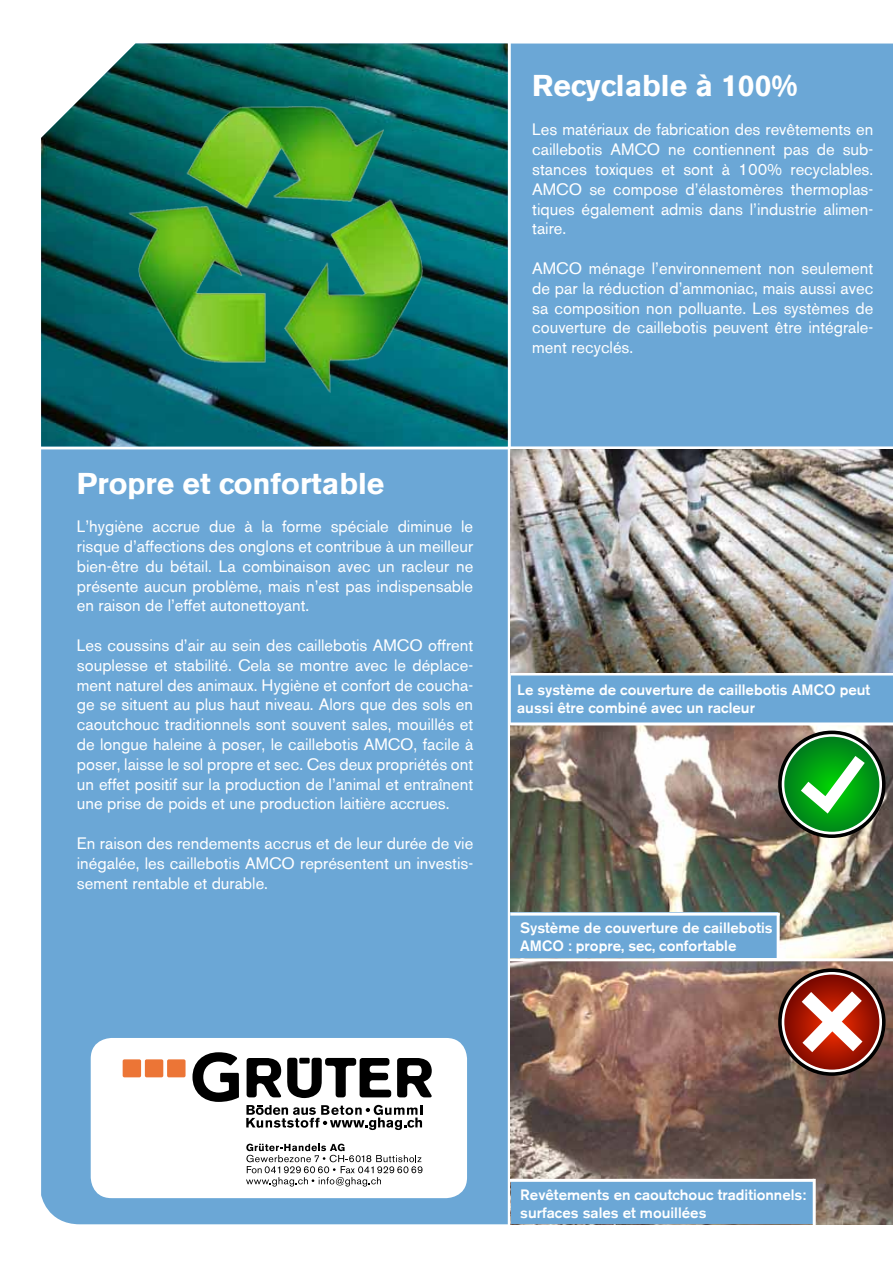
<style>
.page{position:relative;width:893px;height:1263px;background:#fff}
.page>*{position:absolute;margin:0;border:0;box-sizing:border-box;transform-origin:0 0}
.t1{font:700 30px "Akzidenz Grotesk BE";color:#fff}
.t2{font:16.5px/19.8px "Akzidenz Grotesk BE";color:#fff;text-align:justify}
.t3{font:500 15px/18px "Akzidenz Grotesk BE";color:#fff}
</style>
<div class="page">
<div style="left:41px;top:44px;width:852px;height:1180px;background:#6ba7d6"></div>
<hr style="left:22px;top:446px;width:871px;height:3px;background:#fff">
<hr style="left:508px;top:31px;width:3px;height:1197px;background:#fff">
<img style="left:511px;top:725px;width:382px;height:499px">
<hr style="left:511px;top:672px;width:382px;height:3px;background:#fff">
<div style="left:511px;top:912px;width:267px;height:46px;background:#6ba7d6"></div>
<img style="left:511px;top:449px;width:382px;height:223px">
<hr style="left:510px;top:722px;width:383px;height:3px;background:#fff">
<img style="left:41px;top:44px;width:467px;height:402px">
<div style="left:91px;top:1038px;width:376px;height:160px;background:#fff;border-radius:21px"></div>
<img style="left:72px;top:92px;width:389px;height:314px">
<svg style="left:779px;top:732px;width:105px;height:105px"></svg>
<svg style="left:784px;top:737px;width:95px;height:95px"></svg>
<svg style="left:801px;top:756px;width:64px;height:57px"></svg>
<div style="left:778px;top:731px;width:107px;height:107px;border:4px solid #000;border-radius:50%"></div>
<hr style="left:510px;top:912px;width:270px;height:3px;background:#fff">
<hr style="left:777px;top:913px;width:3px;height:47px;background:#fff">
<svg style="left:780px;top:969px;width:105px;height:105px"></svg>
<div style="left:778px;top:968px;width:107px;height:108px;border:4px solid #000;border-radius:50%"></div>
<svg style="left:784px;top:974px;width:95px;height:95px"></svg>
<svg style="left:802px;top:991px;width:60px;height:61px"></svg>
<div style="left:511px;top:1181px;width:303px;height:43px;background:#6ba7d6"></div>
<hr style="left:509px;top:1179px;width:305px;height:3px;background:#fff">
<hr style="left:813px;top:1179px;width:3px;height:46px;background:#fff">
<hr style="left:509px;top:958px;width:384px;height:3px;background:#fff">
<svg style="left:397px;top:1058px;width:35px;height:39px"></svg>
<div style="left:167px;top:1059px;width:19px;height:18px;background:#ec7536;border-radius:2px"></div>
<div style="left:145px;top:1059px;width:18px;height:18px;background:#ec7536;border-radius:2px"></div>
<div style="left:123px;top:1059px;width:18px;height:18px;background:#ec7536;border-radius:2px"></div>
<svg style="left:247px;top:1058px;width:144px;height:40px"></svg>
<svg style="left:192px;top:1052px;width:47px;height:50px"></svg>
<svg style="left:246px;top:1105px;width:176px;height:25px"></svg>
<svg style="left:246px;top:1144px;width:176px;height:42px"></svg>
<h1 class="t1" style="left:532px;top:68px;width:267px">Recyclable à 100%</h1>
<p class="t2" style="left:532px;top:120px;width:343px">Les matériaux de fabrication des revêtements en caillebotis AMCO ne contiennent pas de sub&shy;stances toxiques et sont à 100% recyclables.<br>AMCO se compose d’élastomères thermoplas&shy;tiques également admis dans l’industrie alimen&shy;taire.</p>
<p class="t2" style="left:532px;top:258px;width:343px">AMCO ménage l’environnement non seulement de par la réduction d’ammoniac, mais aussi avec sa composition non polluante. Les systèmes de couverture de caillebotis peuvent être intégrale&shy;ment recyclés.</p>
<h1 class="t1" style="left:77px;top:466px;width:309px">Propre et confortable</h1>
<p class="t2" style="left:77px;top:516px;width:398px">L’hygiène accrue due à la forme spéciale diminue le risque d’affections des onglons et contribue à un meilleur bien-être du bétail. La combinaison avec un racleur ne présente aucun problème, mais n’est pas indispensable en raison de l’effet autonettoyant.</p>
<p class="t2" style="left:77px;top:635px;width:398px">Les coussins d’air au sein des caillebotis AMCO offrent souplesse et stabilité. Cela se montre avec le déplace&shy;ment naturel des animaux. Hygiène et confort de coucha&shy;ge se situent au plus haut niveau. Alors que des sols en caoutchouc traditionnels sont souvent sales, mouillés et de longue haleine à poser, le caillebotis AMCO, facile à poser, laisse le sol propre et sec. Ces deux propriétés ont un effet positif sur la production de l’animal et entraînent une prise de poids et une production laitière accrues.</p>
<p class="t2" style="left:77px;top:833px;width:398px">En raison des rendements accrus et de leur durée de vie inégalée, les caillebotis AMCO représentent un investis&shy;sement rentable et durable.</p>
<p class="t3" style="left:517px;top:681px;width:355px">Le système de couverture de caillebotis AMCO peut aussi être combiné avec un racleur</p>
<p class="t3" style="left:520px;top:918px;width:254px">Système de couverture de caillebotis<br>AMCO : propre, sec, confortable</p>
<p class="t3" style="left:520px;top:1186px;width:287px">Revêtements en caoutchouc traditionnels: surfaces sales et mouillées</p>
</div>
